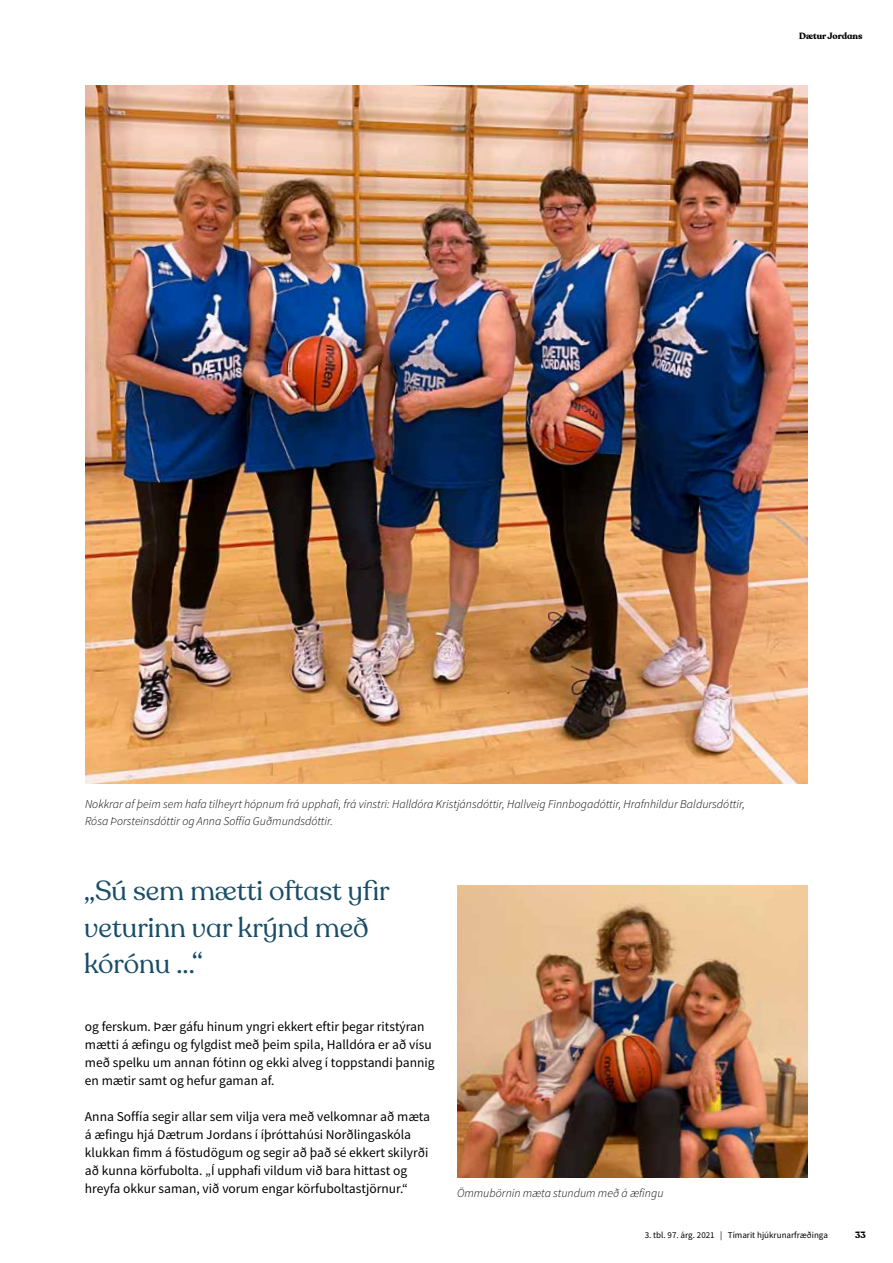
<style>
.page{position:relative;width:893px;height:1263px;background:#fff}
.page>*{position:absolute;margin:0;border:0;box-sizing:border-box;transform-origin:0 0}
.t1{font:27.3px/36.5px "Recoleta Alt";color:#194d67}
.t2{font:13.5px/18px "Source Sans Pro";color:#000}
.t3{font:italic 300 12px/16.5px "Source Sans Pro";color:#000}
.t4{font:9px "Source Sans Pro";color:#000}
.t5{font:700 9px "Recoleta Alt";color:#000}
</style>
<div class="page">
<img style="left:85px;top:85px;width:723px;height:698px">
<img style="left:457px;top:885px;width:351px;height:292px">
<p class="t5" style="left:799px;top:30px;width:65px">Dætur Jordans</p>
<p class="t3" style="left:85px;top:796px;width:661px">Nokkrar af þeim sem hafa tilheyrt hópnum frá upphafi, frá vinstri: Halldóra Kristjánsdóttir, Hallveig Finnbogadóttir, Hrafnhildur Baldursdóttir,<br>Rósa Þorsteinsdóttir og Anna Soffía Guðmundsdóttir.</p>
<h1 class="t1" style="left:84px;top:873px;width:307px">„Sú sem mætti oftast yfir veturinn var krýnd með kórónu ...“</h1>
<p class="t2" style="left:85px;top:1018px;width:351px">og ferskum. Þær gáfu hinum yngri ekkert eftir þegar ritstýran mætti á æfingu og fylgdist með þeim spila, Halldóra er að vísu með spelku um annan fótinn og ekki alveg í toppstandi þannig en mætir samt og hefur gaman af.</p>
<p class="t2" style="left:85px;top:1108px;width:347px">Anna Soffía segir allar sem vilja vera með velkomnar að mæta á æfingu hjá Dætrum Jordans í íþróttahúsi Norðlingaskóla klukkan fimm á föstudögum og segir að það sé ekkert skilyrði að kunna körfubolta. „Í upphafi vildum við bara hittast og hreyfa okkur saman, við vorum engar körfuboltastjörnur.“</p>
<p class="t3" style="left:457px;top:1185px;width:208px">Ömmubörnin mæta stundum með á æfingu</p>
<p class="t4" style="left:645px;top:1229px;width:185px">3. tbl. 97. árg. 2021 | Tímarit hjúkrunarfræðinga</p>
<p class="t5" style="left:855px;top:1229px;width:12px">33</p>
</div>
